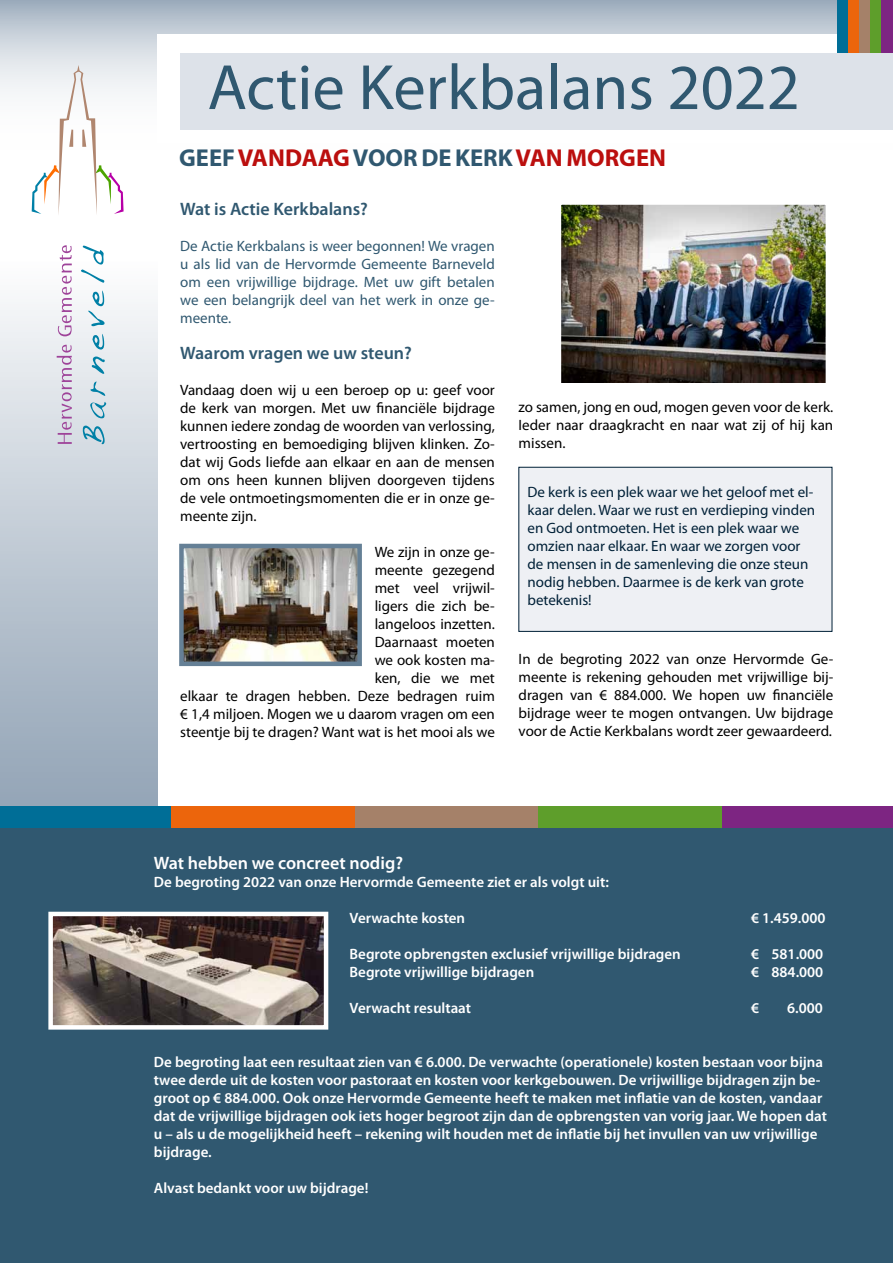
<style>
.page{position:relative;width:893px;height:1263px;background:#fff}
.page>*{position:absolute;margin:0;border:0;box-sizing:border-box;transform-origin:0 0}
.t1{font:64.5px "Myriad Pro";color:#305870}
.t2{font:700 24.45px "Myriad Pro";color:#bb0f0e}
.t3{font:600 18px "Myriad Pro";color:#305870}
.t4{font:600 18px "Myriad Pro";color:#fff}
.t5{font:15px/18px "Myriad Pro";color:#000;text-align:justify}
.t6{font:600 15px/18px "Myriad Pro";color:#fff}
.t7{font:15px/18px "Myriad Pro";color:#002037}
.t8{font:15px/18px "Myriad Pro";color:#305870;text-align:justify}
.s1{color:#305870}
</style>
<div class="page">
<svg style="left:0;top:280px;width:157px;height:527px;background:#c1cbd5"></svg>
<svg style="left:0;top:0;width:838px;height:94px;background:#bac5d0"></svg>
<div style="left:157px;top:34px;width:736px;height:108px;background:#fff"></div>
<div style="left:0;top:820px;width:893px;height:443px;background:#305870"></div>
<svg style="left:57px;top:345px;width:15px;height:99px"></svg>
<svg style="left:58px;top:245px;width:14px;height:91px"></svg>
<svg style="left:83px;top:426px;width:22px;height:18px"></svg>
<svg style="left:90px;top:402px;width:16px;height:16px"></svg>
<svg style="left:91px;top:381px;width:14px;height:15px"></svg>
<svg style="left:92px;top:356px;width:13px;height:18px"></svg>
<svg style="left:92px;top:334px;width:12px;height:16px"></svg>
<svg style="left:88px;top:290px;width:17px;height:36px"></svg>
<svg style="left:81px;top:246px;width:23px;height:37px"></svg>
<div style="left:838px;top:0;width:11px;height:54px;background:#006e97"></div>
<div style="left:849px;top:0;width:11px;height:54px;background:#ec650c"></div>
<div style="left:860px;top:0;width:11px;height:54px;background:#a58169"></div>
<div style="left:871px;top:0;width:11px;height:54px;background:#5e9e2b"></div>
<div style="left:882px;top:0;width:11px;height:54px;background:#7d2582"></div>
<svg style="left:32px;top:65px;width:92px;height:149px"></svg>
<div style="left:0;top:807px;width:172px;height:21px;background:#006e97"></div>
<div style="left:172px;top:807px;width:183px;height:21px;background:#ec650c"></div>
<div style="left:355px;top:807px;width:184px;height:21px;background:#a58169"></div>
<div style="left:539px;top:807px;width:183px;height:21px;background:#5e9e2b"></div>
<div style="left:722px;top:807px;width:171px;height:21px;background:#7d2582"></div>
<div style="left:180px;top:53px;width:713px;height:77px;background:#dde2e9"></div>
<div style="left:519px;top:467px;width:313px;height:164px;background:#eef0f4"></div>
<div style="left:519px;top:467px;width:313px;height:165px;border:1px solid #002037"></div>
<img style="left:184px;top:549px;width:173px;height:112px">
<div style="left:179px;top:544px;width:183px;height:122px;border:4px solid #658096"></div>
<img style="left:53px;top:917px;width:270px;height:107px">
<div style="left:48px;top:912px;width:280px;height:117px;border:4px solid #fff"></div>
<img style="left:562px;top:206px;width:262px;height:176px">
<div style="left:554px;top:198px;width:278px;height:195px;border:7px solid #fff"></div>
<h1 class="t1" style="left:208px;top:48px;width:594px">Actie Kerkbalans 2022</h1>
<h2 class="t2" style="left:179px;top:142px;width:488px"><span class="s1">GEEF</span> VANDAAG<span class="s1">VOOR DE KERK</span>VAN MORGEN</h2>
<p class="t3" style="left:180px;top:197px;width:189px">Wat is Actie Kerkbalans?</p>
<p class="t8" style="left:180px;top:236px;width:316px">De Actie Kerkbalans is weer begonnen! We vragen u als lid van de Hervormde Gemeente Barneveld om een vrijwillige bijdrage. Met uw gift betalen we een belangrijk deel van het werk in onze ge&shy;meente.</p>
<p class="t3" style="left:180px;top:341px;width:233px">Waarom vragen we uw steun?</p>
<p class="t5" style="left:180px;top:380px;width:316px">Vandaag doen wij u een beroep op u: geef voor de kerk van morgen. Met uw financiële bijdrage kunnen iedere zondag de woorden van verlossing, vertroosting en bemoediging blijven klinken. Zo&shy;dat wij Gods liefde aan elkaar en aan de mensen om ons heen kunnen blijven doorgeven tijdens de vele ontmoetingsmomenten die er in onze ge&shy;meente zijn.</p>
<p class="t5" style="left:180px;top:542px;width:316px;text-align:right">We zijn in onze ge-<br>meente gezegend<br>met veel vrijwil-<br>ligers die zich be-<br>langeloos inzetten.<br>Daarnaast moeten<br>we ook kosten ma-<br>ken, die we met<br>elkaar te dragen hebben. Deze bedragen ruim € 1,4 miljoen. Mogen we u daarom vragen om een steentje bij te dragen? Want wat is het mooi als we</p>
<p class="t5" style="left:519px;top:398px;width:316px">zo samen, jong en oud, mogen geven voor de kerk.<br>Ieder naar draagkracht en naar wat zij of hij kan missen.</p>
<p class="t7" style="left:527px;top:482px;width:289px">De kerk is een plek waar we het geloof met el&shy;kaar delen. Waar we rust en verdieping vinden en God ontmoeten. Het is een plek waar we omzien naar elkaar. En waar we zorgen voor de mensen in de samenleving die onze steun nodig hebben. Daarmee is de kerk van grote betekenis!</p>
<p class="t5" style="left:519px;top:650px;width:316px">In de begroting 2022 van onze Hervormde Ge&shy;meente is rekening gehouden met vrijwillige bij&shy;dragen van € 884.000. We hopen uw financiële bijdrage weer te mogen ontvangen. Uw bijdrage voor de Actie Kerkbalans wordt zeer gewaardeerd.</p>
<p class="t4" style="left:154px;top:851px;width:251px">Wat hebben we concreet nodig?</p>
<p class="t6" style="left:154px;top:872px;width:456px">De begroting 2022 van onze Hervormde Gemeente ziet er als volgt uit:</p>
<p class="t6" style="left:350px;top:908px;width:117px">Verwachte kosten</p>
<p class="t6" style="left:751px;top:908px;width:76px">€ 1.459.000</p>
<p class="t6" style="left:350px;top:944px;width:333px">Begrote opbrengsten exclusief vrijwillige bijdragen</p>
<p class="t6" style="left:751px;top:944px;width:74px">€ 581.000</p>
<p class="t6" style="left:350px;top:962px;width:186px">Begrote vrijwillige bijdragen</p>
<p class="t6" style="left:751px;top:962px;width:74px">€ 884.000</p>
<p class="t6" style="left:350px;top:998px;width:123px">Verwacht resultaat</p>
<p class="t6" style="left:751px;top:998px;width:10px">€</p>
<p class="t6" style="left:787px;top:998px;width:37px">6.000</p>
<p class="t6" style="left:154px;top:1052px;width:674px">De begroting laat een resultaat zien van € 6.000. De verwachte (operationele) kosten bestaan voor bijna twee derde uit de kosten voor pastoraat en kosten voor kerkgebouwen. De vrijwillige bijdragen zijn be&shy;groot op € 884.000. Ook onze Hervormde Gemeente heeft te maken met inflatie van de kosten, vandaar dat de vrijwillige bijdragen ook iets hoger begroot zijn dan de opbrengsten van vorig jaar. We hopen dat u – als u de mogelijkheid heeft – rekening wilt houden met de inflatie bij het invullen van uw vrijwillige bijdrage.</p>
<p class="t6" style="left:154px;top:1178px;width:216px">Alvast bedankt voor uw bijdrage!</p>
</div>
